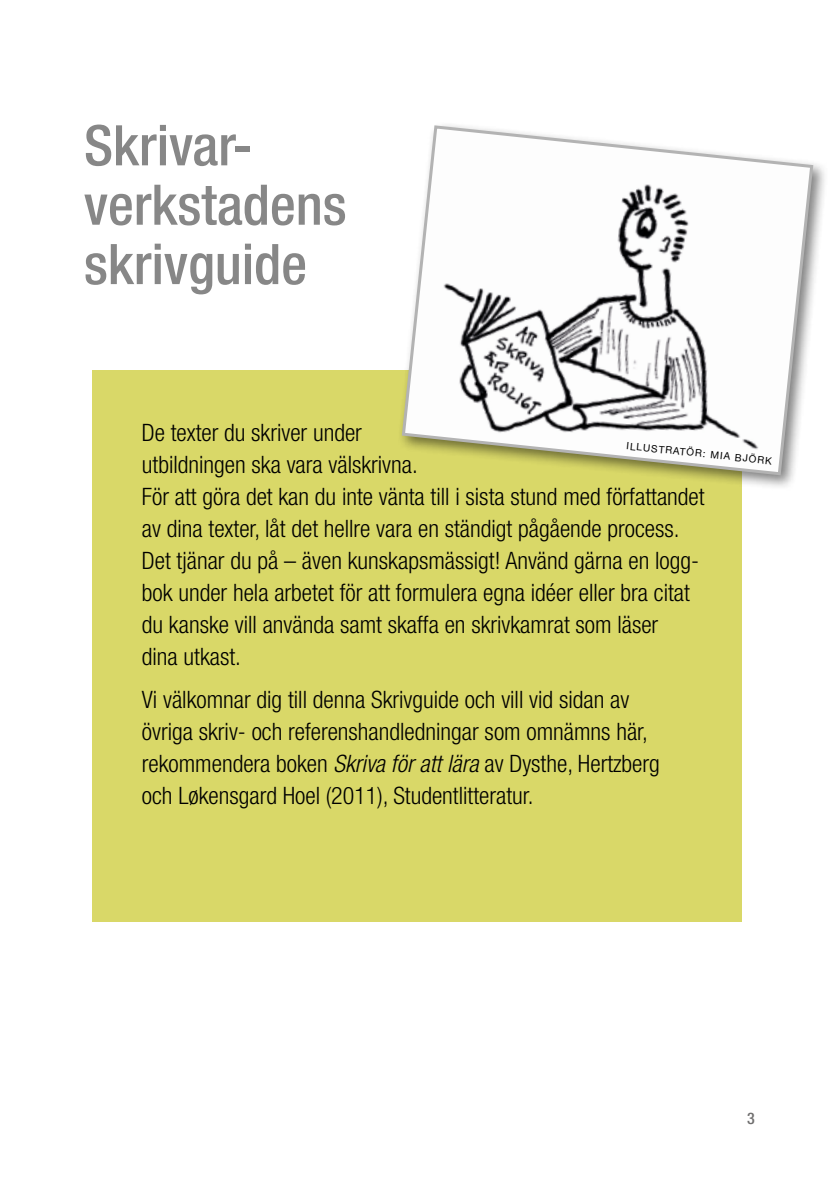
<style>
.page{position:relative;width:840px;height:1191px;background:#fff}
.page>*{position:absolute;margin:0;border:0;box-sizing:border-box;transform-origin:0 0}
.t1{font:500 condensed 56px/59.4px "Helvetica Neue LT Com";color:#878787}
.t2{font:300 condensed 24px/32px "Helvetica Neue LT Com";color:#000}
.t3{font:500 condensed 16px "Helvetica Neue LT Com";color:#706f6f}
.t4{font:10px "Helvetica Neue LT Com";color:#000}
.s1{font-style:italic}
</style>
<div class="page">
<div style="left:92px;top:370px;width:650px;height:552px;background:#d9d868"></div>
<div style="left:397px;top:121px;width:431px;height:370px;background:#000;opacity:.5"></div>
<svg style="left:400px;top:124px;width:414px;height:353px"></svg>
<h1 class="t1" style="left:84px;top:115px;width:264px">Skrivar&shy;verkstadens skrivguide</h1>
<p class="t2" style="left:142px;top:416px;width:564px">De texter du skriver under<br>utbildningen ska vara välskrivna.<br>För att göra det kan du inte vänta till i sista stund med författandet av dina texter, låt det hellre vara en ständigt pågående process.<br>Det tjänar du på – även kunskapsmässigt! Använd gärna en logg&shy;bok under hela arbetet för att formulera egna idéer eller bra citat du kanske vill använda samt skaffa en skrivkamrat som läser<br>dina utkast.</p>
<p class="t2" style="left:142px;top:683px;width:519px">Vi välkomnar dig till denna Skrivguide och vill vid sidan av övriga skriv- och referenshandledningar som omnämns här, rekommendera boken <span class="s1">Skriva för att lära</span> av Dysthe, Hertzberg och Løkensgard Hoel (2011), Studentlitteratur.</p>
<p class="t4" style="left:626px;top:439px;width:148px;rotate:6deg">Illustratör: mia björk</p>
<p class="t3" style="left:746px;top:1109px;width:9px">3</p>
</div>
